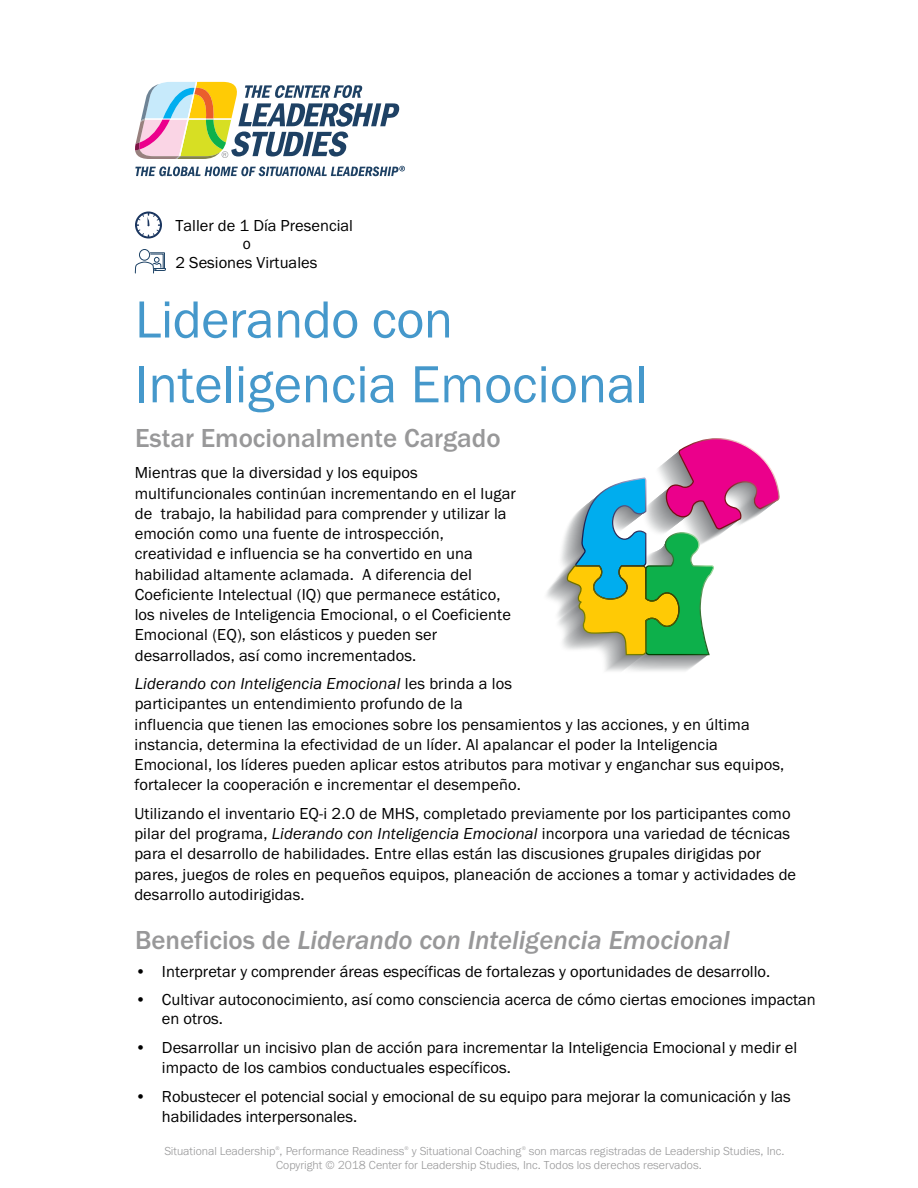
<style>
.page{position:relative;width:918px;height:1188px;background:#fff}
.page>*{position:absolute;margin:0;border:0;box-sizing:border-box;transform-origin:0 0}
.t1{font:54px/64.8px "Franklin Gothic URW Boo";color:#4598cb}
.t2{font:27px "Franklin Gothic URW Med Ita";color:#989899}
.t3{font:500 27px "Franklin Gothic URW";color:#989899}
.t4{font:16.5px/20.2px "Franklin Gothic URW Boo";letter-spacing:.005em;color:#000}
.t5{font:16.5px "Franklin Gothic URW Boo Ita";letter-spacing:.005em;color:#000}
.t6{font:16.5px "Franklin Gothic URW Boo";letter-spacing:.005em;color:#000;scale:.94 1}
.t7{font:300 12px/13.5px "Franklin Gothic URW";color:#989899}
.t8{font:300 5.4px "Franklin Gothic URW";color:#989899}
.s1{font-family:"Franklin Gothic URW Boo"}
.s2{font-family:"Franklin Gothic URW Boo Ita"}
.s3{font-family:"Franklin Gothic URW";font-weight:500}
</style>
<div class="page">
<svg style="left:135px;top:82px;width:264px;height:77px"></svg>
<svg style="left:135px;top:166px;width:270px;height:10px"></svg>
<svg style="left:135px;top:212px;width:27px;height:26px"></svg>
<svg style="left:546px;top:438px;width:234px;height:233px"></svg>
<div style="left:139px;top:249px;width:11px;height:12px;border:1px solid #1e4366;border-radius:50%"></div>
<svg style="left:135px;top:252px;width:31px;height:22px"></svg>
<p class="t4" style="left:176px;top:215px;width:179px">Taller de 1 Día Presencial</p>
<p class="t6" style="left:243px;top:234px;width:10px">o</p>
<p class="t4" style="left:176px;top:252px;width:143px">2 Sesiones Virtuales</p>
<h1 class="t1" style="left:135px;top:286px;width:515px">Liderando con<br>Inteligencia Emocional</h1>
<h2 class="t3" style="left:135px;top:421px;width:367px">Estar Emocionalmente Cargado</h2>
<p class="t4" style="left:135px;top:462px;width:383px">Mientras que la diversidad y los equipos multifuncionales continúan incrementando en el lugar de trabajo, la habilidad para comprender y utilizar la emoción como una fuente de introspección, creatividad e influencia se ha convertido en una habilidad altamente aclamada. A diferencia del Coeficiente Intelectual (IQ) que permanece estático, los niveles de Inteligencia Emocional, o el Coeficiente Emocional (EQ), son elásticos y pueden ser desarrollados, así como incrementados.</p>
<p class="t5" style="left:135px;top:673px;width:379px">Liderando con Inteligencia Emocional <span class="s1">les brinda a los</span></p>
<p class="t4" style="left:135px;top:694px;width:651px">participantes un entendimiento profundo de la<br>influencia que tienen las emociones sobre los pensamientos y las acciones, y en última instancia, determina la efectividad de un líder. Al apalancar el poder la Inteligencia Emocional, los líderes pueden aplicar estos atributos para motivar y enganchar sus equipos, fortalecer la cooperación e incrementar el desempeño.</p>
<p class="t4" style="left:134px;top:803px;width:663px">Utilizando el inventario EQ-i 2.0 de MHS, completado previamente por los participantes como pilar del programa, <span class="s2">Liderando con Inteligencia Emocional</span> incorpora una variedad de técnicas para el desarrollo de habilidades. Entre ellas están las discusiones grupales dirigidas por pares, juegos de roles en pequeños equipos, planeación de acciones a tomar y actividades de desarrollo autodirigidas.</p>
<h2 class="t2" style="left:135px;top:924px;width:596px"><span class="s3">Beneficios de</span> Liderando con Inteligencia Emocional</h2>
<p class="t4" style="left:135px;top:961px;width:637px">• Interpretar y comprender áreas específicas de fortalezas y oportunidades de desarrollo.</p>
<p class="t4" style="left:162px;top:989px;width:655px;line-height:19.8px;text-indent:-27px">• Cultivar autoconocimiento, así como consciencia acerca de cómo ciertas emociones impactan en otros.</p>
<p class="t4" style="left:162px;top:1038px;width:637px;line-height:19.8px;text-indent:-27px">• Desarrollar un incisivo plan de acción para incrementar la Inteligencia Emocional y medir el impacto de los cambios conductuales específicos.</p>
<p class="t4" style="left:162px;top:1086px;width:630px;line-height:19.8px;text-indent:-27px">• Robustecer el potencial social y emocional de su equipo para mejorar la comunicación y las habilidades interpersonales.</p>
<p class="t8" style="left:275px;top:1145px;width:6px">®</p>
<p class="t8" style="left:405px;top:1145px;width:6px">®</p>
<p class="t7" style="left:412px;top:1144px;width:111px">y Situational Coaching</p>
<p class="t8" style="left:522px;top:1145px;width:6px">®</p>
<p class="t7" style="left:164px;top:1144px;width:242px">Situational Leadership , Performance Readiness</p>
<p class="t7" style="left:276px;top:1144px;width:510px;text-indent:253px">son marcas registradas de Leadership Studies, Inc.<br>Copyright © 2018 Center for Leadership Studies, Inc. Todos los derechos reservados.</p>
</div>
